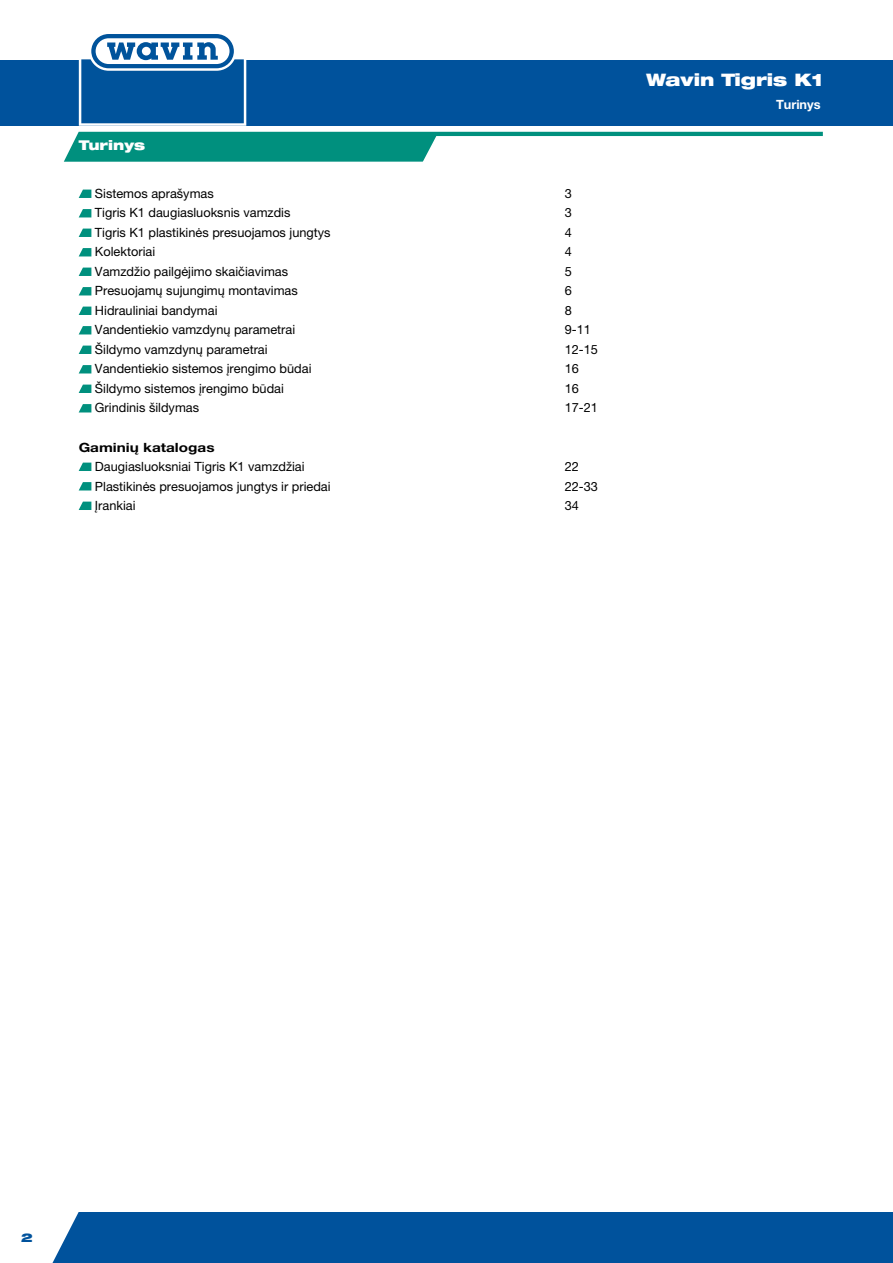
<style>
.page{position:relative;width:893px;height:1263px;background:#fff}
.page>*{position:absolute;margin:0;border:0;box-sizing:border-box;transform-origin:0 0}
.t1{font:900 expanded 17.25px "Helvetica Neue CE";color:#fff}
.t2{font:900 expanded 13.5px "Helvetica Neue CE";color:#fff}
.t3{font:12.75px "Helvetica Neue CEU";color:#000}
.t4{font:700 12.75px "Helvetica Neue CEU";color:#000;scale:1.2 1}
.t5{font:700 12.75px "Helvetica Neue CEU";color:#fff}
.t6{font:900 expanded 12px "Helvetica Neue CE";color:#00529c}
</style>
<div class="page">
<div style="left:234px;top:1212px;width:659px;height:51px;background:#00529c"></div>
<svg style="left:52px;top:1212px;width:182px;height:51px;background:#135fa3"></svg>
<div style="left:0;top:60px;width:893px;height:66px;background:#00529c"></div>
<svg style="left:79px;top:34px;width:167px;height:92px"></svg>
<svg style="left:64px;top:132px;width:759px;height:30px"></svg>
<svg style="left:79px;top:190px;width:12px;height:8px"></svg>
<svg style="left:79px;top:209px;width:12px;height:8px"></svg>
<svg style="left:79px;top:229px;width:12px;height:8px"></svg>
<svg style="left:79px;top:248px;width:12px;height:8px"></svg>
<svg style="left:79px;top:268px;width:12px;height:8px"></svg>
<svg style="left:79px;top:287px;width:12px;height:8px"></svg>
<svg style="left:79px;top:307px;width:12px;height:8px"></svg>
<svg style="left:79px;top:326px;width:12px;height:8px"></svg>
<svg style="left:79px;top:346px;width:12px;height:8px"></svg>
<svg style="left:79px;top:365px;width:12px;height:8px"></svg>
<svg style="left:79px;top:385px;width:12px;height:8px"></svg>
<svg style="left:79px;top:404px;width:12px;height:8px"></svg>
<svg style="left:79px;top:463px;width:12px;height:8px"></svg>
<svg style="left:79px;top:482px;width:12px;height:8px"></svg>
<svg style="left:79px;top:502px;width:12px;height:8px"></svg>
<p class="t2" style="left:79px;top:138px;width:68px">Turinys</p>
<p class="t3" style="left:95px;top:186px;width:120px">Sistemos aprašymas</p>
<p class="t3" style="left:565px;top:186px;width:9px">3</p>
<p class="t3" style="left:95px;top:205px;width:197px">Tigris K1 daugiasluoksnis vamzdis</p>
<p class="t3" style="left:565px;top:205px;width:9px">3</p>
<p class="t3" style="left:95px;top:225px;width:237px">Tigris K1 plastikinės presuojamos jungtys</p>
<p class="t3" style="left:565px;top:225px;width:9px">4</p>
<p class="t3" style="left:95px;top:244px;width:62px">Kolektoriai</p>
<p class="t3" style="left:565px;top:244px;width:9px">4</p>
<p class="t3" style="left:95px;top:264px;width:195px">Vamzdžio pailgėjimo skaičiavimas</p>
<p class="t3" style="left:565px;top:264px;width:9px">5</p>
<p class="t3" style="left:95px;top:283px;width:204px">Presuojamų sujungimų montavimas</p>
<p class="t3" style="left:565px;top:283px;width:9px">6</p>
<p class="t3" style="left:95px;top:303px;width:124px">Hidrauliniai bandymai</p>
<p class="t3" style="left:565px;top:303px;width:9px">8</p>
<p class="t3" style="left:95px;top:322px;width:202px">Vandentiekio vamzdynų parametrai</p>
<p class="t3" style="left:565px;top:322px;width:28px">9-11</p>
<p class="t3" style="left:95px;top:342px;width:174px">Šildymo vamzdynų parametrai</p>
<p class="t3" style="left:565px;top:342px;width:35px">12-15</p>
<p class="t3" style="left:95px;top:361px;width:218px">Vandentiekio sistemos įrengimo būdai</p>
<p class="t3" style="left:565px;top:361px;width:16px">16</p>
<p class="t3" style="left:95px;top:381px;width:190px">Šildymo sistemos įrengimo būdai</p>
<p class="t3" style="left:565px;top:381px;width:16px">16</p>
<p class="t3" style="left:95px;top:400px;width:106px">Grindinis šildymas</p>
<p class="t3" style="left:565px;top:400px;width:35px">17-21</p>
<p class="t4" style="left:79px;top:439px;width:115px">Gaminių katalogas</p>
<p class="t3" style="left:95px;top:459px;width:211px">Daugiasluoksniai Tigris K1 vamzdžiai</p>
<p class="t3" style="left:565px;top:459px;width:16px">22</p>
<p class="t3" style="left:95px;top:478px;width:237px">Plastikinės presuojamos jungtys ir priedai</p>
<p class="t3" style="left:565px;top:478px;width:35px">22-33</p>
<p class="t3" style="left:95px;top:498px;width:42px">Įrankiai</p>
<p class="t3" style="left:565px;top:498px;width:16px">34</p>
<h1 class="t1" style="left:646px;top:70px;width:178px">Wavin Tigris K1</h1>
<p class="t5" style="left:776px;top:97px;width:46px">Turinys</p>
<p class="t6" style="left:21px;top:1230px;width:13px">2</p>
</div>
